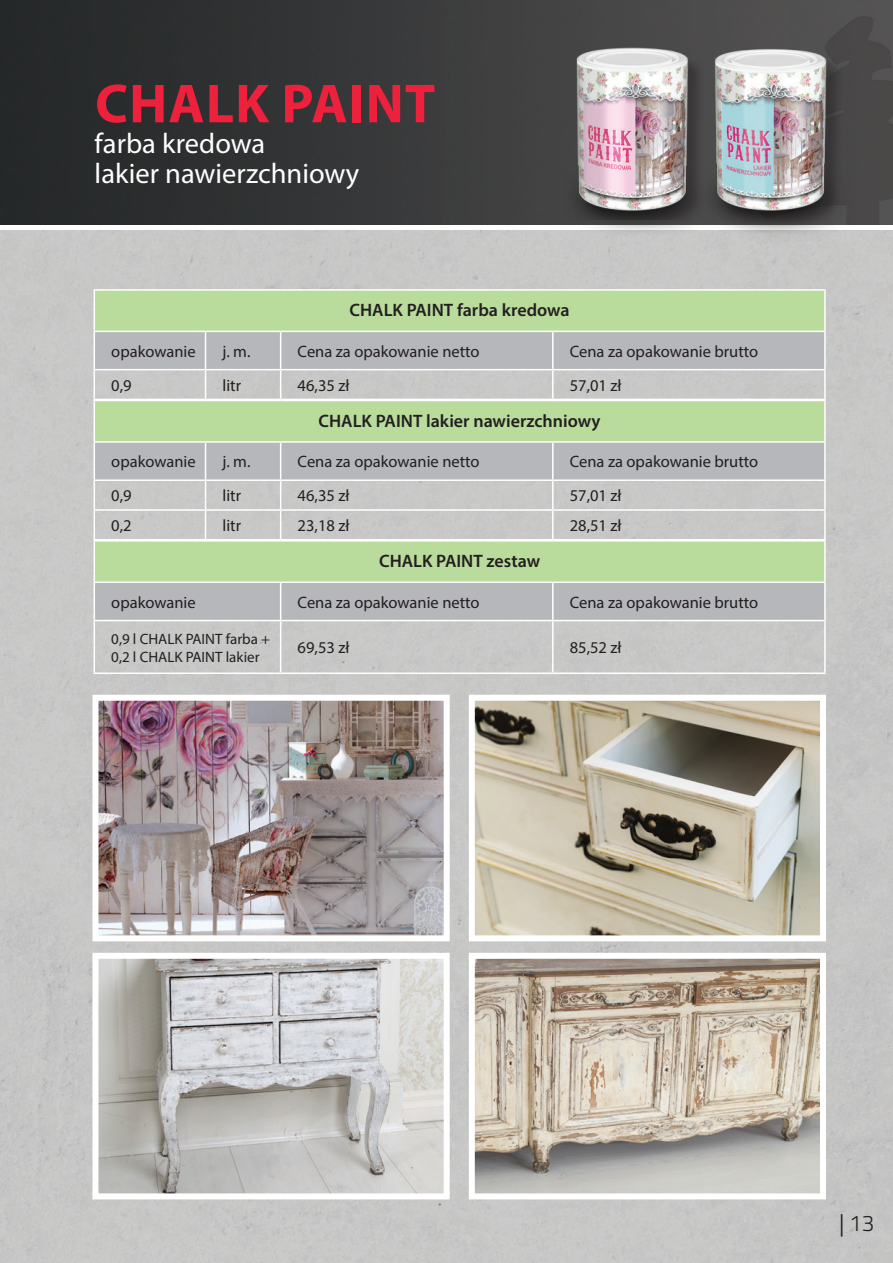
<style>
.page{position:relative;width:893px;height:1263px;background:#fff}
.page>*{position:absolute;margin:0;border:0;box-sizing:border-box;transform-origin:0 0}
.t1{font:700 55.35px "Myriad Pro";letter-spacing:.02em;color:#ed213c}
.t2{font:28.5px "Myriad Pro";color:#fff}
.t3{font:300 22.5px "Titillium";color:#231f20}
.t4{font:600 18px "Myriad Pro";color:#231f20}
.t5{font:16.5px "Myriad Pro";color:#231f20}
.t6{font:15px/18px "Myriad Pro";color:#231f20}
.s1{font-family:"Myriad Pro";font-weight:400}
</style>
<div class="page">
<img style="left:0;top:0;width:893px;height:225px">
<div style="left:94px;top:290px;width:731px;height:41px;background:#b9db9b"></div>
<hr style="left:824px;top:291px;width:2px;height:40px;background:#fff">
<svg style="left:94px;top:332px;width:731px;height:67px"></svg>
<hr style="left:553px;top:369px;width:273px;height:1px;background:#fff">
<hr style="left:552px;top:370px;width:2px;height:29px;background:#fff">
<hr style="left:94px;top:289px;width:112px;height:2px;background:#fff">
<hr style="left:206px;top:289px;width:75px;height:2px;background:#fff">
<hr style="left:281px;top:289px;width:272px;height:2px;background:#fff">
<hr style="left:553px;top:289px;width:273px;height:2px;background:#fff">
<hr style="left:94px;top:291px;width:1px;height:40px;background:#fff">
<div style="left:94px;top:400px;width:731px;height:42px;background:#b9db9b"></div>
<hr style="left:824px;top:401px;width:2px;height:40px;background:#fff">
<svg style="left:94px;top:443px;width:731px;height:96px"></svg>
<hr style="left:553px;top:509px;width:273px;height:2px;background:#fff">
<hr style="left:552px;top:511px;width:2px;height:28px;background:#fff">
<hr style="left:94px;top:400px;width:112px;height:1px;background:#fff">
<hr style="left:206px;top:400px;width:75px;height:1px;background:#fff">
<hr style="left:281px;top:400px;width:272px;height:1px;background:#fff">
<hr style="left:553px;top:400px;width:273px;height:1px;background:#fff">
<hr style="left:94px;top:401px;width:1px;height:40px;background:#fff">
<hr style="left:94px;top:441px;width:112px;height:2px;background:#fff">
<hr style="left:206px;top:441px;width:75px;height:2px;background:#fff">
<hr style="left:281px;top:441px;width:272px;height:2px;background:#fff">
<hr style="left:553px;top:441px;width:273px;height:2px;background:#fff">
<div style="left:94px;top:541px;width:731px;height:41px;background:#b9db9b"></div>
<div style="left:95px;top:583px;width:729px;height:37px;background:#b6b7bb"></div>
<hr style="left:824px;top:542px;width:2px;height:39px;background:#fff">
<hr style="left:280px;top:583px;width:1px;height:37px;background:#fff">
<hr style="left:552px;top:583px;width:2px;height:37px;background:#fff">
<hr style="left:94px;top:540px;width:187px;height:2px;background:#fff">
<hr style="left:281px;top:540px;width:272px;height:2px;background:#fff">
<hr style="left:553px;top:540px;width:273px;height:2px;background:#fff">
<hr style="left:94px;top:542px;width:1px;height:39px;background:#fff">
<hr style="left:94px;top:581px;width:187px;height:2px;background:#fff">
<hr style="left:281px;top:581px;width:272px;height:2px;background:#fff">
<hr style="left:553px;top:581px;width:273px;height:2px;background:#fff">
<div style="left:570px;top:51px;width:147px;height:187px;background:#231f20;opacity:.45"></div>
<img style="left:563px;top:26px;width:165px;height:194px">
<div style="left:704px;top:52px;width:154px;height:196px;background:#231f20;opacity:.45"></div>
<img style="left:684px;top:39px;width:165px;height:194px">
<img style="left:476px;top:960px;width:343px;height:232px">
<div style="left:469px;top:953px;width:357px;height:246px;border:6px solid #fff"></div>
<img style="left:99px;top:960px;width:344px;height:232px">
<div style="left:92px;top:953px;width:358px;height:246px;border:6px solid #fff"></div>
<img style="left:476px;top:702px;width:343px;height:232px">
<div style="left:469px;top:695px;width:357px;height:246px;border:6px solid #fff"></div>
<img style="left:99px;top:702px;width:344px;height:232px">
<div style="left:92px;top:695px;width:358px;height:246px;border:6px solid #fff"></div>
<p class="t1" style="left:95px;top:68px;width:342px">CHALK PAINT</p>
<p class="t2" style="left:95px;top:126px;width:172px">farba kredowa</p>
<p class="t2" style="left:95px;top:156px;width:266px">lakier nawierzchniowy</p>
<p class="t4" style="left:350px;top:299px;width:222px">CHALK PAINT farba kredowa</p>
<p class="t5" style="left:111px;top:341px;width:86px">opakowanie</p>
<p class="t5" style="left:223px;top:341px;width:29px">j. m.</p>
<p class="t5" style="left:298px;top:341px;width:183px">Cena za opakowanie netto</p>
<p class="t5" style="left:570px;top:341px;width:190px">Cena za opakowanie brutto</p>
<p class="t5" style="left:111px;top:375px;width:22px">0,9</p>
<p class="t5" style="left:223px;top:375px;width:20px">litr</p>
<p class="t5" style="left:298px;top:375px;width:53px">46,35 zł</p>
<p class="t5" style="left:570px;top:375px;width:53px">57,01 zł</p>
<p class="t4" style="left:319px;top:409px;width:283px">CHALK PAINT lakier nawierzchniowy</p>
<p class="t5" style="left:111px;top:452px;width:86px">opakowanie</p>
<p class="t5" style="left:223px;top:452px;width:29px">j. m.</p>
<p class="t5" style="left:298px;top:452px;width:183px">Cena za opakowanie netto</p>
<p class="t5" style="left:570px;top:452px;width:190px">Cena za opakowanie brutto</p>
<p class="t5" style="left:111px;top:485px;width:22px">0,9</p>
<p class="t5" style="left:223px;top:485px;width:20px">litr</p>
<p class="t5" style="left:298px;top:485px;width:53px">46,35 zł</p>
<p class="t5" style="left:570px;top:485px;width:53px">57,01 zł</p>
<p class="t5" style="left:111px;top:515px;width:22px">0,2</p>
<p class="t5" style="left:223px;top:515px;width:20px">litr</p>
<p class="t5" style="left:298px;top:515px;width:53px">23,18 zł</p>
<p class="t5" style="left:570px;top:515px;width:53px">28,51 zł</p>
<p class="t4" style="left:379px;top:550px;width:163px">CHALK PAINT zestaw</p>
<p class="t5" style="left:111px;top:592px;width:86px">opakowanie</p>
<p class="t5" style="left:298px;top:592px;width:183px">Cena za opakowanie netto</p>
<p class="t5" style="left:570px;top:592px;width:190px">Cena za opakowanie brutto</p>
<p class="t6" style="left:111px;top:629px;width:160px">0,9 l CHALK PAINT farba +<br>0,2 l CHALK PAINT lakier</p>
<p class="t5" style="left:298px;top:637px;width:53px">69,53 zł</p>
<p class="t5" style="left:570px;top:637px;width:53px">85,52 zł</p>
<p class="t3" style="left:839px;top:1207px;width:37px"><span class="s1">|</span> 13</p>
</div>
